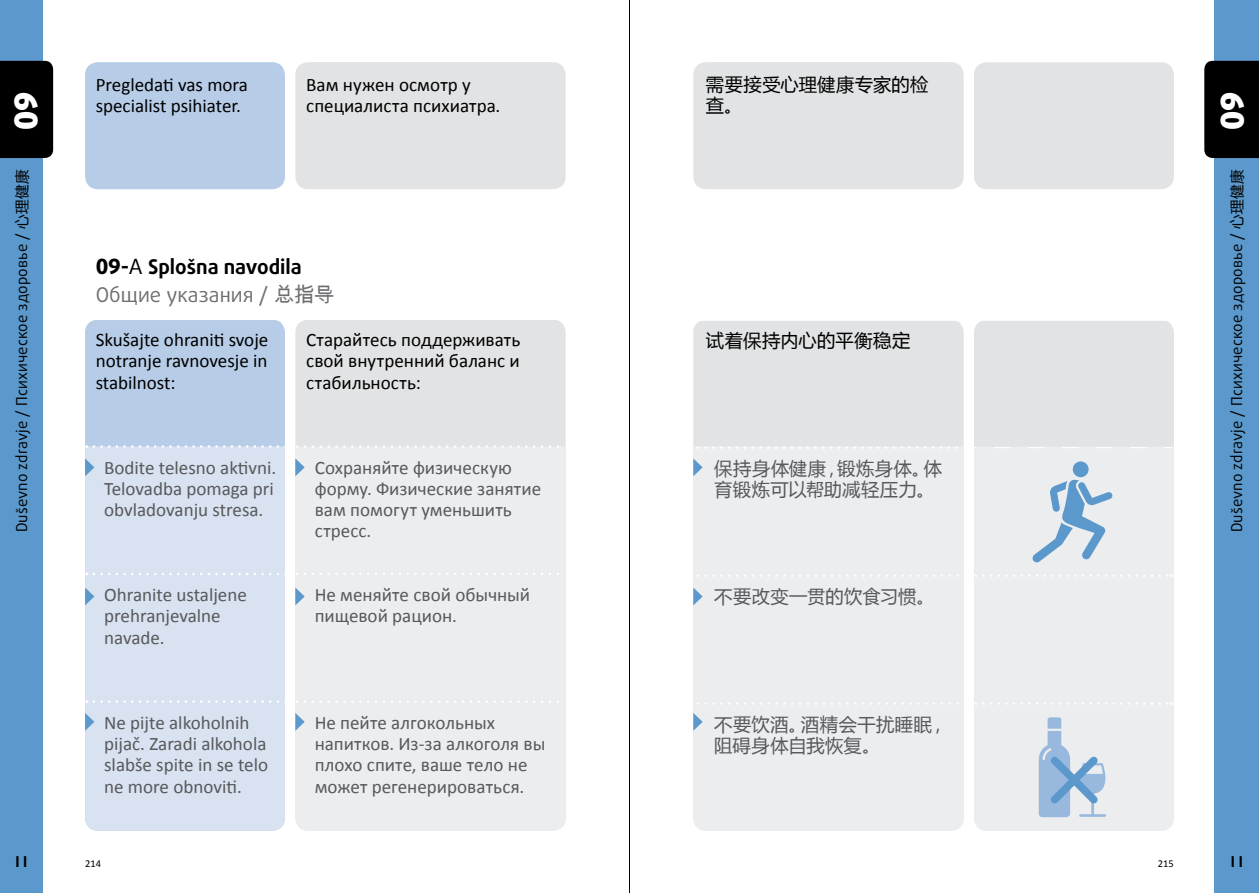
<style>
.page{position:relative;width:1259px;height:893px;background:#fff}
.page>*{position:absolute;margin:0;border:0;box-sizing:border-box;transform-origin:0 0}
.t1{font:900 31.5px "Daxline Pro";color:#fff}
.t2{font:700 20.25px/27.6px "Daxline Pro";color:#000}
.t3{font:19.05px/21.3px "Calibri";color:#58595b}
.t4{font:19.05px/21.3px "Calibri";color:#000}
.t5{font:18.3px/21.3px "Microsoft Ya Hei";letter-spacing:.02em;color:#58595b}
.t6{font:18.3px/21.3px "Microsoft Ya Hei";letter-spacing:.015em;color:#000}
.t7{font:15px "Daxline Pro";letter-spacing:.01em;color:#000}
.t8{font:700 15px "Daxline Pro";color:#000}
.t9{font:10.5px "Calibri";color:#000}
.s1{font-family:"Microsoft Ya Hei";font-size:14.55px}
.s2{font-weight:800;font-size:21px}
.s3{font-size:21px}
.s4{font-weight:400;font-size:21px}
.s5{font-weight:400;color:#6d6e71}
.s6{font-family:"Arial Unicode MS";font-weight:400;font-size:21px;color:#6d6e71}
</style>
<div class="page">
<div style="left:1214px;top:0;width:45px;height:893px;background:#5b98cc"></div>
<div style="left:0;top:0;width:43px;height:893px;background:#5b98cc"></div>
<div style="left:1204px;top:61px;width:55px;height:97px;background:#000"></div>
<div style="left:0;top:61px;width:53px;height:97px;background:#000"></div>
<hr style="left:629px;top:0;width:1px;height:893px;background:#000">
<div style="left:974px;top:320px;width:200px;height:511px;background:#ecedee;border-radius:13px"></div>
<div style="left:693px;top:320px;width:270px;height:511px;background:#ecedee;border-radius:13px"></div>
<div style="left:85px;top:320px;width:200px;height:511px;background:#b7cce7;border-radius:13px"></div>
<div style="left:295px;top:320px;width:271px;height:511px;background:#ecedee;border-radius:13px"></div>
<div style="left:974px;top:62px;width:200px;height:127px;background:#e2e3e4;border-radius:13px"></div>
<div style="left:693px;top:62px;width:270px;height:127px;background:#e2e3e4;border-radius:13px"></div>
<div style="left:85px;top:62px;width:200px;height:127px;background:#b7cce7;border-radius:13px"></div>
<div style="left:295px;top:62px;width:271px;height:127px;background:#e2e3e4;border-radius:13px"></div>
<div style="left:85px;top:446px;width:200px;height:385px;background:#d8e2f1"></div>
<svg style="left:85px;top:713px;width:9px;height:18px"></svg>
<svg style="left:295px;top:713px;width:10px;height:18px"></svg>
<svg style="left:693px;top:713px;width:9px;height:18px"></svg>
<svg style="left:85px;top:587px;width:9px;height:18px"></svg>
<svg style="left:295px;top:588px;width:10px;height:17px"></svg>
<svg style="left:693px;top:588px;width:9px;height:17px"></svg>
<svg style="left:85px;top:458px;width:9px;height:18px"></svg>
<svg style="left:295px;top:458px;width:10px;height:18px"></svg>
<svg style="left:693px;top:458px;width:9px;height:18px"></svg>
<svg style="left:1032px;top:461px;width:80px;height:101px"></svg>
<svg style="left:1039px;top:717px;width:67px;height:100px"></svg>
<svg style="left:94px;top:573px;width:191px;height:2px"></svg>
<svg style="left:297px;top:573px;width:263px;height:2px"></svg>
<svg style="left:94px;top:700px;width:191px;height:3px"></svg>
<svg style="left:297px;top:700px;width:263px;height:3px"></svg>
<svg style="left:94px;top:445px;width:191px;height:3px"></svg>
<svg style="left:297px;top:445px;width:262px;height:3px"></svg>
<svg style="left:698px;top:574px;width:266px;height:3px"></svg>
<svg style="left:975px;top:574px;width:197px;height:3px"></svg>
<svg style="left:698px;top:702px;width:266px;height:3px"></svg>
<svg style="left:975px;top:702px;width:197px;height:3px"></svg>
<hr style="left:689px;top:319px;width:279px;height:2px;background:#fff">
<hr style="left:968px;top:319px;width:204px;height:2px;background:#fff">
<svg style="left:993px;top:447px;width:154px;height:1px"></svg>
<svg style="left:698px;top:446px;width:278px;height:3px"></svg>
<p class="t6" style="left:706px;top:73px;width:224px">需要接受心理健康专家的检查。</p>
<p class="t4" style="left:96px;top:74px;width:154px">Pregledati vas mora specialist psihiater.</p>
<p class="t4" style="left:306px;top:74px;width:196px">Вам нужен осмотр у специалиста психиатра.</p>
<h1 class="t1" style="left:5px;top:130px;width:40px;rotate:-90deg">09</h1>
<h1 class="t1" style="left:1211px;top:130px;width:40px;rotate:-90deg">09</h1>
<p class="t7" style="left:12px;top:532px;width:364px;rotate:-90deg">Duševno zdravje / Психическое здоровье / <span class="s1">心理健康</span></p>
<p class="t7" style="left:1226px;top:532px;width:364px;rotate:-90deg">Duševno zdravje / Психическое здоровье / <span class="s1">心理健康</span></p>
<p class="t2" style="left:96px;top:253px;width:241px"><span class="s2">09</span><span class="s3">-</span><span class="s4">A</span> Splošna navodila<br><span class="s5">Общие указания /</span> <span class="s6">总指导</span></p>
<p class="t4" style="left:96px;top:329px;width:174px;text-align:justify">Skušajte ohraniti svoje notranje ravnovesje in stabilnost:</p>
<p class="t4" style="left:306px;top:329px;width:216px;text-align:justify">Старайтесь поддерживать свой внутренний баланс и стабильность:</p>
<p class="t6" style="left:706px;top:329px;width:206px">试着保持内心的平衡稳定</p>
<p class="t5" style="left:714px;top:457px;width:229px">保持身体健康，锻炼身体。体育锻炼可以帮助减轻压力。</p>
<p class="t3" style="left:104px;top:457px;width:174px">Bodite telesno aktivni.<br>Telovadba pomaga pri obvladovanju stresa.</p>
<p class="t3" style="left:315px;top:457px;width:228px">Сохраняйте физическую форму. Физические занятие вам помогут уменьшить стресс.</p>
<p class="t3" style="left:104px;top:584px;width:144px">Ohranite ustaljene prehranjevalne navade.</p>
<p class="t3" style="left:315px;top:584px;width:217px">Не меняйте свой обычный пищевой рацион.</p>
<p class="t3" style="left:104px;top:712px;width:165px">Ne pijte alkoholnih pijač. Zaradi alkohola slabše spite in se telo ne more obnoviti.</p>
<p class="t3" style="left:315px;top:712px;width:232px">Не пейте алгокольных напитков. Из-за алкоголя вы плохо спите, ваше тело не может регенерироваться.</p>
<p class="t5" style="left:714px;top:585px;width:222px">不要改变一贯的饮食习惯。</p>
<p class="t5" style="left:714px;top:713px;width:234px">不要饮酒。酒精会干扰睡眠，阻碍身体自我恢复。</p>
<p class="t8" style="left:15px;top:851px;width:13px">I I</p>
<p class="t8" style="left:1231px;top:851px;width:13px">I I</p>
<p class="t9" style="left:85px;top:857px;width:17px">214</p>
<p class="t9" style="left:1157px;top:857px;width:18px">215</p>
</div>
